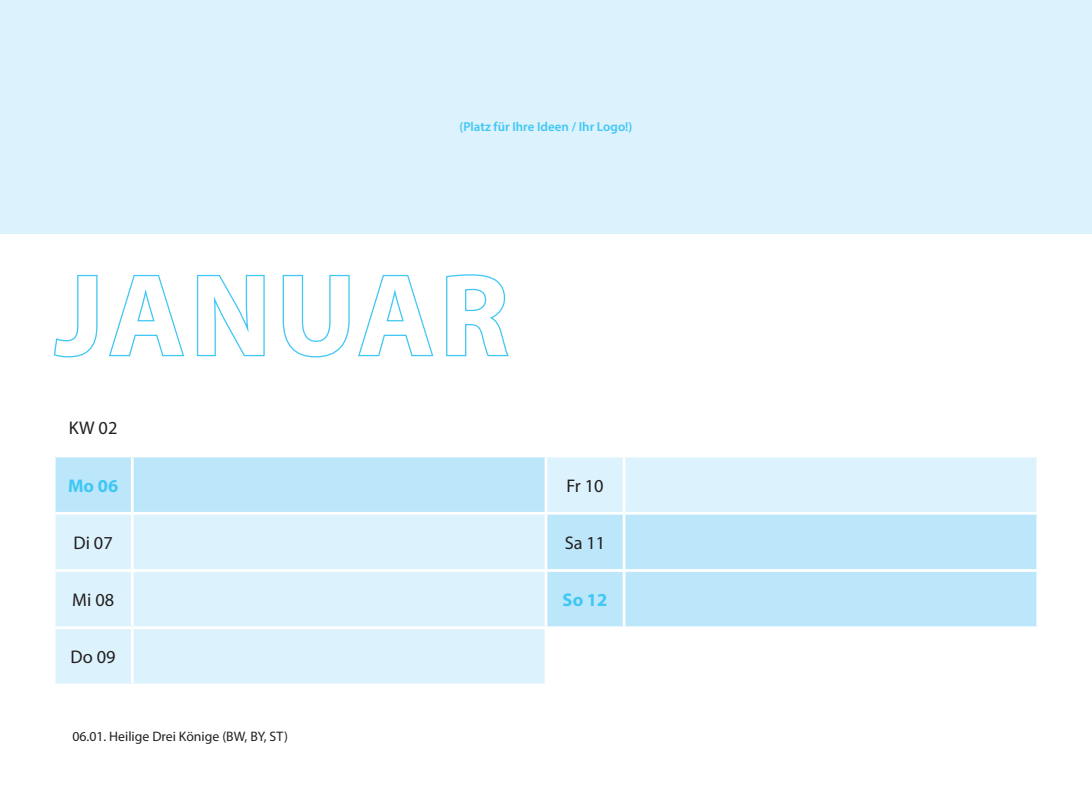
<style>
.page{position:relative;width:1092px;height:787px;background:#fff}
.page>*{position:absolute;margin:0;border:0;box-sizing:border-box;transform-origin:0 0}
.t1{font:700 116.75px "Myriad Pro";letter-spacing:.045em;color:#fff}
.t2{font:18.25px "Myriad Pro";color:#231f20}
.t3{font:700 18.25px "Myriad Pro";color:#40c7f4}
.t4{font:13.75px "Myriad Pro";color:#231f20}
.t5{font:600 13px "Myriad Pro";color:#40c7f4}
</style>
<div class="page">
<svg style="left:53px;top:274px;width:45px;height:84px"></svg>
<svg style="left:109px;top:274px;width:75px;height:83px"></svg>
<svg style="left:196px;top:274px;width:69px;height:83px"></svg>
<svg style="left:282px;top:274px;width:152px;height:84px"></svg>
<svg style="left:446px;top:274px;width:63px;height:83px"></svg>
<div style="left:0;top:0;width:1091px;height:233px;background:#dcf2fc"></div>
<svg style="left:56px;top:457px;width:980px;height:226px;background:#d4effb"></svg>
<hr style="left:131px;top:457px;width:3px;height:55px;background:#fff">
<hr style="left:544px;top:457px;width:3px;height:55px;background:#fff">
<hr style="left:622px;top:457px;width:3px;height:55px;background:#fff">
<hr style="left:53px;top:512px;width:79px;height:2px;background:#fff">
<hr style="left:132px;top:512px;width:414px;height:2px;background:#fff">
<hr style="left:131px;top:514px;width:3px;height:55px;background:#fff">
<hr style="left:546px;top:512px;width:78px;height:2px;background:#fff">
<hr style="left:544px;top:514px;width:3px;height:55px;background:#fff">
<hr style="left:624px;top:512px;width:415px;height:2px;background:#fff">
<hr style="left:622px;top:514px;width:3px;height:55px;background:#fff">
<hr style="left:53px;top:569px;width:79px;height:3px;background:#fff">
<hr style="left:132px;top:569px;width:414px;height:3px;background:#fff">
<hr style="left:131px;top:572px;width:3px;height:54px;background:#fff">
<hr style="left:546px;top:569px;width:78px;height:3px;background:#fff">
<hr style="left:544px;top:572px;width:3px;height:54px;background:#fff">
<hr style="left:624px;top:569px;width:415px;height:3px;background:#fff">
<hr style="left:622px;top:572px;width:3px;height:54px;background:#fff">
<hr style="left:53px;top:626px;width:79px;height:3px;background:#fff">
<hr style="left:132px;top:626px;width:414px;height:3px;background:#fff">
<hr style="left:131px;top:629px;width:3px;height:54px;background:#fff">
<hr style="left:546px;top:626px;width:78px;height:3px;background:#fff">
<hr style="left:544px;top:629px;width:3px;height:54px;background:#fff">
<hr style="left:624px;top:626px;width:415px;height:3px;background:#fff">
<hr style="left:622px;top:629px;width:3px;height:54px;background:#fff">
<p class="t5" style="left:459px;top:118px;width:174px">(Platz für Ihre Ideen / Ihr Logo!)</p>
<h1 class="t1" style="left:55px;top:239px;width:455px">JANUAR</h1>
<h2 class="t2" style="left:69px;top:417px;width:50px">KW 02</h2>
<h2 class="t3" style="left:68px;top:473px;width:52px">Mo 06</h2>
<h2 class="t2" style="left:566px;top:474px;width:39px">Fr 10</h2>
<h2 class="t2" style="left:74px;top:531px;width:41px">Di 07</h2>
<h2 class="t2" style="left:564px;top:531px;width:42px">Sa 11</h2>
<h2 class="t2" style="left:72px;top:588px;width:43px">Mi 08</h2>
<h2 class="t3" style="left:562px;top:588px;width:46px">So 12</h2>
<h2 class="t2" style="left:71px;top:646px;width:47px">Do 09</h2>
<p class="t4" style="left:72px;top:727px;width:217px">06.01. Heilige Drei Könige (BW, BY, ST)</p>
</div>
